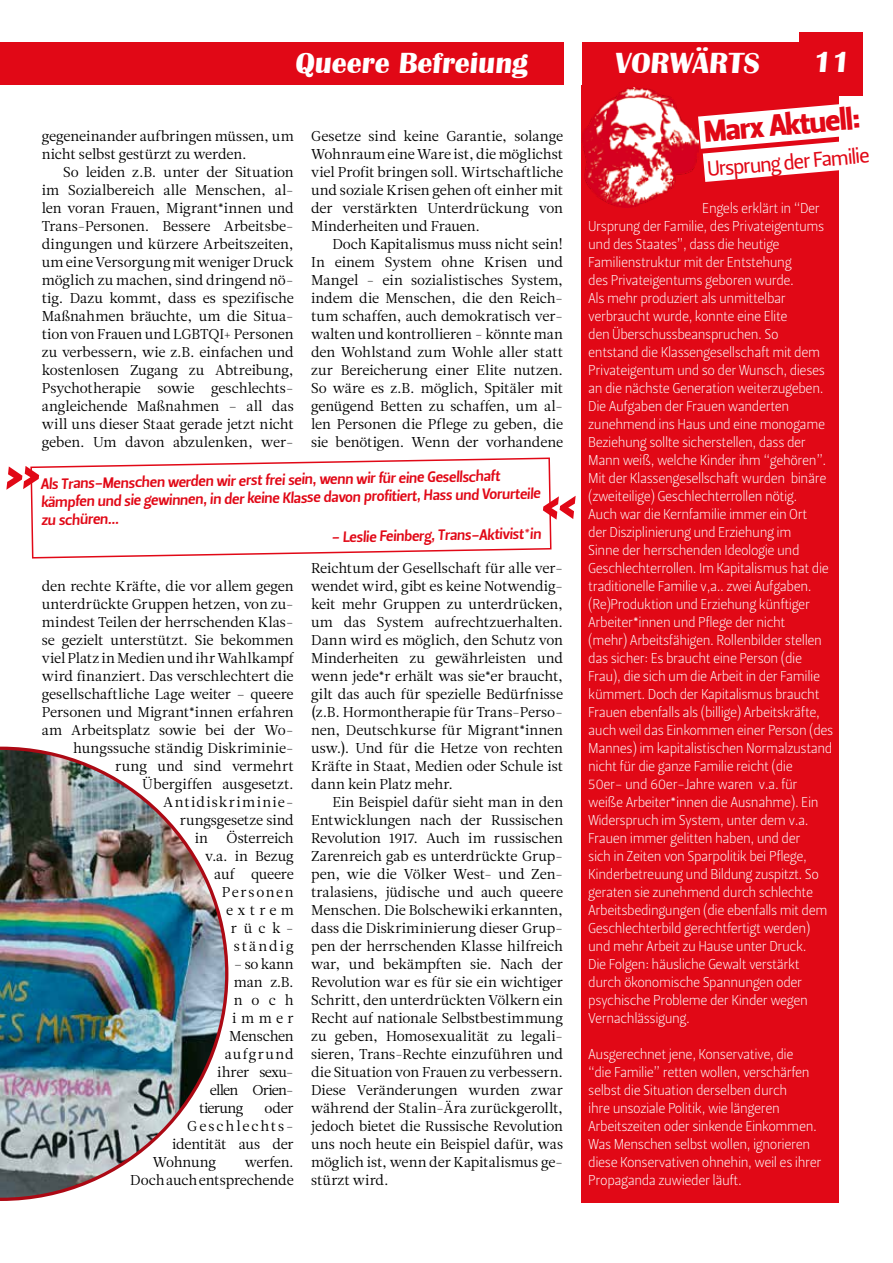
<style>
.page{position:relative;width:893px;height:1263px;background:#fff}
.page>*{position:absolute;margin:0;border:0;box-sizing:border-box;transform-origin:0 0}
.t1{font:700 30px "Britannic";color:#fff}
.t2{font:30px "Leitura Sans Grot 4";color:#e10816}
.t3{font:21px "Leitura Sans Grot 2";color:#e10816}
.t4{font:15px/18px "Leitura Sans Grot 3";color:#e10816}
.t5{font:14.25px/18px "Leitura News Roman 1";letter-spacing:-.01em;color:#000;text-align:justify}
.t6{font:14.25px/18px "Leitura Sans Grot 1";letter-spacing:-.03em;color:#fff}
.t7{font:14.25px/18px "Leitura News Roman 1";letter-spacing:.05em;color:#000;text-align:right}
.t8{font:14.25px "Leitura News Roman 1";letter-spacing:.095em;color:#000}
.t9{font:14.25px "Leitura News Roman 1";letter-spacing:.13em;color:#000}
.t10{font:14.25px "Leitura News Roman 1";letter-spacing:-.06em;color:#000}
.t11{font:14.25px "Leitura News Roman 1";letter-spacing:-.03em;color:#000}
.t12{font:14.25px "Leitura News Roman 1";letter-spacing:.09em;color:#000}
.t13{font:14.25px "Leitura News Roman 1";letter-spacing:-.045em;color:#000}
</style>
<div class="page">
<div style="left:581px;top:76px;width:258px;height:1127px;background:#e10816"></div>
<div style="left:0;top:42px;width:799px;height:43px;background:#e10816"></div>
<div style="left:799px;top:32px;width:64px;height:64px;background:#e10816"></div>
<div style="left:564px;top:42px;width:17px;height:43px;background:#fff"></div>
<svg style="left:698px;top:104px;width:141px;height:78px"></svg>
<img style="left:581px;top:87px;width:117px;height:120px">
<svg style="left:30px;top:457px;width:522px;height:102px"></svg>
<img style="left:0;top:747px;width:228px;height:454px">
<svg style="left:30px;top:465px;width:10px;height:25px"></svg>
<svg style="left:542px;top:496px;width:10px;height:24px"></svg>
<h1 class="t1" style="left:295px;top:46px;width:237px">Queere Befreiung</h1>
<p class="t5" style="left:42px;top:127px;width:253px">gegeneinander aufbringen müssen, um nicht selbst gestürzt zu werden.</p>
<p class="t5" style="left:42px;top:163px;width:254px;text-indent:21px">So leiden z.B. unter der Situation im Sozialbereich alle Menschen, al&shy;len voran Frauen, Migrant*innen und Trans-Personen. Bessere Arbeitsbe&shy;dingungen und kürzere Arbeitszeiten, um eine Versorgung mit weniger Druck möglich zu machen, sind dringend nö&shy;tig. Dazu kommt, dass es spezifische Maßnahmen bräuchte, um die Situa&shy;tion von Frauen und LGBTQI+ Personen zu verbessern, wie z.B. einfachen und kostenlosen Zugang zu Abtreibung, Psychotherapie sowie geschlechts&shy;angleichende Maßnahmen – all das will uns dieser Staat gerade jetzt nicht geben. Um davon abzulenken, wer-</p>
<p class="t5" style="left:311px;top:127px;width:254px">Gesetze sind keine Garantie, solange Wohnraum eine Ware ist, die möglichst viel Profit bringen soll. Wirtschaftliche und soziale Krisen gehen oft einher mit der verstärkten Unterdrückung von Minderheiten und Frauen.</p>
<p class="t5" style="left:311px;top:235px;width:254px;text-indent:21px">Doch Kapitalismus muss nicht sein!<br>In einem System ohne Krisen und Mangel - ein sozialistisches System, indem die Menschen, die den Reich&shy;tum schaffen, auch demokratisch ver&shy;walten und kontrollieren - könnte man den Wohlstand zum Wohle aller statt zur Bereicherung einer Elite nutzen.<br>So wäre es z.B. möglich, Spitäler mit genügend Betten zu schaffen, um al&shy;len Personen die Pflege zu geben, die sie benötigen. Wenn der vorhandene</p>
<p class="t4" style="left:41px;top:475px;width:501px;rotate:-1deg">Als Trans-Menschen werden wir erst frei sein, wenn wir für eine Gesellschaft kämpfen und sie gewinnen, in der keine Klasse davon profitiert, Hass und Vorurteile zu schüren…</p>
<p class="t4" style="left:331px;top:528px;width:211px;rotate:-1deg">- Leslie Feinberg, Trans-Aktivist*in</p>
<p class="t5" style="left:42px;top:577px;width:253px">den rechte Kräfte, die vor allem gegen</p>
<p class="t5" style="left:42px;top:595px;width:253px">unterdrückte Gruppen hetzen, von zu-</p>
<p class="t5" style="left:42px;top:613px;width:253px">mindest Teilen der herrschenden Klas-</p>
<p class="t5" style="left:42px;top:631px;width:254px">se gezielt unterstützt. Sie bekommen</p>
<p class="t5" style="left:42px;top:649px;width:253px">viel Platz in Medien und ihr Wahlkampf</p>
<p class="t5" style="left:42px;top:667px;width:253px">wird finanziert. Das verschlechtert die</p>
<p class="t5" style="left:42px;top:685px;width:253px">gesellschaftliche Lage weiter – queere</p>
<p class="t5" style="left:42px;top:703px;width:254px">Personen und Migrant*innen erfahren</p>
<p class="t5" style="left:42px;top:721px;width:253px">am Arbeitsplatz sowie bei der Wo-</p>
<p class="t5" style="left:73px;top:739px;width:222px">hungssuche ständig Diskriminie-</p>
<p class="t5" style="left:115px;top:757px;width:180px">rung und sind vermehrt</p>
<p class="t5" style="left:142px;top:775px;width:153px">Übergiffen ausgesetzt.</p>
<p class="t8" style="left:163px;top:794px;width:132px">Antidiskriminie-</p>
<p class="t5" style="left:180px;top:811px;width:116px">rungsgesetze sind</p>
<p class="t5" style="left:195px;top:829px;width:15px">in</p>
<p class="t7" style="left:205px;top:829px;width:90px">Österreich v.a. in Bezug auf queere<br>Personen extrem rück&shy;ständig</p>
<p class="t5" style="left:234px;top:955px;width:61px">– so kann</p>
<p class="t5" style="left:234px;top:973px;width:62px">man z.B.</p>
<p class="t5" style="left:234px;top:991px;width:61px">noch</p>
<p class="t5" style="left:232px;top:1009px;width:63px">immer</p>
<p class="t5" style="left:229px;top:1027px;width:66px">Menschen</p>
<p class="t12" style="left:225px;top:1046px;width:71px">aufgrund</p>
<p class="t11" style="left:217px;top:1064px;width:78px">ihrer sexu-</p>
<p class="t10" style="left:210px;top:1082px;width:86px">ellen Orien-</p>
<p class="t13" style="left:199px;top:1100px;width:46px">tierung</p>
<p class="t5" style="left:265px;top:1099px;width:31px">oder</p>
<p class="t9" style="left:187px;top:1118px;width:108px">Geschlechts-</p>
<p class="t5" style="left:172px;top:1135px;width:123px">identität aus der</p>
<p class="t5" style="left:153px;top:1153px;width:65px">Wohnung</p>
<p class="t5" style="left:130px;top:1153px;width:165px;text-align:right">werfen.<br>Doch auch entsprechende</p>
<p class="t5" style="left:311px;top:559px;width:254px">Reichtum der Gesellschaft für alle ver&shy;wendet wird, gibt es keine Notwendig&shy;keit mehr Gruppen zu unterdrücken, um das System aufrechtzuerhalten.<br>Dann wird es möglich, den Schutz von Minderheiten zu gewährleisten und wenn jede*r erhält was sie*er braucht, gilt das auch für spezielle Bedürfnisse (z.B. Hormontherapie für Trans-Perso&shy;nen, Deutschkurse für Migrant*innen usw.). Und für die Hetze von rechten Kräfte in Staat, Medien oder Schule ist dann kein Platz mehr.</p>
<p class="t5" style="left:311px;top:793px;width:254px;text-indent:21px">Ein Beispiel dafür sieht man in den Entwicklungen nach der Russischen Revolution 1917. Auch im russischen Zarenreich gab es unterdrückte Grup&shy;pen, wie die Völker West- und Zen&shy;tralasiens, jüdische und auch queere Menschen. Die Bolschewiki erkannten, dass die Diskriminierung dieser Grup&shy;pen der herrschenden Klasse hilfreich war, und bekämpften sie. Nach der Revolution war es für sie ein wichtiger Schritt, den unterdrückten Völkern ein Recht auf nationale Selbstbestimmung zu geben, Homosexualität zu legali&shy;sieren, Trans-Rechte einzuführen und die Situation von Frauen zu verbessern.<br>Diese Veränderungen wurden zwar während der Stalin-Ära zurückgerollt, jedoch bietet die Russische Revolution uns noch heute ein Beispiel dafür, was möglich ist, wenn der Kapitalismus ge&shy;stürzt wird.</p>
<h1 class="t1" style="left:614px;top:46px;width:149px">VORWÄRTS</h1>
<h1 class="t1" style="left:813px;top:45px;width:41px">11</h1>
<h1 class="t2" style="left:703px;top:114px;width:158px;rotate:-5deg">Marx Aktuell:</h1>
<h2 class="t3" style="left:706px;top:157px;width:164px;rotate:-5deg">Ursprung der Familie</h2>
<p class="t6" style="left:588px;top:199px;width:247px;text-indent:114px">Engels erklärt in “Der Ursprung der Familie, des Privateigentums und des Staates”, dass die heutige Familienstruktur mit der Entstehung<br>des Privateigentums geboren wurde.<br>Als mehr produziert als unmittelbar verbraucht wurde, konnte eine Elite<br>den Überschussbeanspruchen. So<br>entstand die Klassengesellschaft mit dem Privateigentum und so der Wunsch, dieses an die nächste Generation weiterzugeben.<br>Die Aufgaben der Frauen wanderten zunehmend ins Haus und eine monogame Beziehung sollte sicherstellen, dass der Mann weiß, welche Kinder ihm “gehören”.<br>Mit der Klassengesellschaft wurden binäre (zweiteilige) Geschlechterrollen nötig.<br>Auch war die Kernfamilie immer ein Ort<br>der Disziplinierung und Erziehung im<br>Sinne der herrschenden Ideologie und Geschlechterrollen. Im Kapitalismus hat die traditionelle Familie v,a.. zwei Aufgaben. (Re)Produktion und Erziehung künftiger Arbeiter*innen und Pflege der nicht<br>(mehr) Arbeitsfähigen. Rollenbilder stellen das sicher: Es braucht eine Person (die Frau), die sich um die Arbeit in der Familie kümmert. Doch der Kapitalismus braucht Frauen ebenfalls als (billige) Arbeitskräfte, auch weil das Einkommen einer Person (des Mannes) im kapitalistischen Normalzustand nicht für die ganze Familie reicht (die<br>50er- und 60er-Jahre waren v.a. für weiße Arbeiter*innen die Ausnahme). Ein Widerspruch im System, unter dem v.a.<br>Frauen immer gelitten haben, und der<br>sich in Zeiten von Sparpolitik bei Pflege, Kinderbetreuung und Bildung zuspitzt. So geraten sie zunehmend durch schlechte Arbeitsbedingungen (die ebenfalls mit dem Geschlechterbild gerechtfertigt werden) und mehr Arbeit zu Hause unter Druck.<br>Die Folgen: häusliche Gewalt verstärkt durch ökonomische Spannungen oder psychische Probleme der Kinder wegen Vernachlässigung.</p>
<p class="t6" style="left:588px;top:1045px;width:235px">Ausgerechnet jene, Konservative, die<br>“die Familie” retten wollen, verschärfen selbst die Situation derselben durch<br>ihre unsoziale Politik, wie längeren Arbeitszeiten oder sinkende Einkommen.<br>Was Menschen selbst wollen, ignorieren diese Konservativen ohnehin, weil es ihrer Propaganda zuwieder läuft.</p>
</div>
